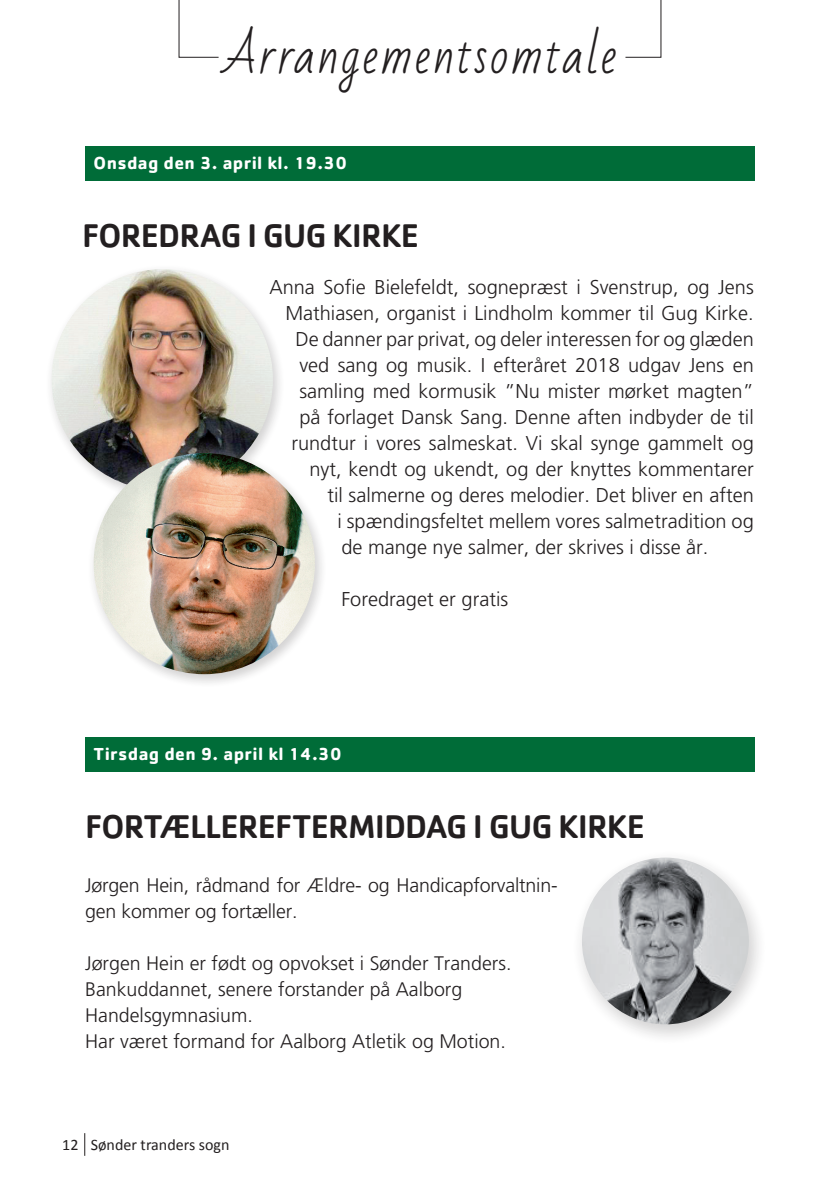
<style>
.page{position:relative;width:840px;height:1191px;background:#fff}
.page>*{position:absolute;margin:0;border:0;box-sizing:border-box;transform-origin:0 0}
.t1{font:48px "Bad Script";letter-spacing:.04em;color:#231f20}
.t2{font:500 34px "Cachet";letter-spacing:-.03em;color:#231f20}
.t3{font:300 20px "Frutiger";color:#231f20}
.t4{font:300 19.6px/26px "Frutiger";color:#231f20}
.t5{font:700 18px "Cachet";letter-spacing:.02em;color:#fff}
.t6{font:16px "Calibri";color:#231f20}
</style>
<div class="page">
<svg style="left:84px;top:1133px;width:1px;height:22px"></svg>
<div style="left:85px;top:146px;width:669px;height:34px;background:#006c38"></div>
<img style="left:52px;top:269px;width:221px;height:221px;border-radius:111px">
<div style="left:75px;top:435px;width:258px;height:257px;background:#fff;opacity:.35"></div>
<img style="left:94px;top:453px;width:221px;height:221px;border-radius:111px">
<div style="left:85px;top:737px;width:669px;height:34px;background:#006c38"></div>
<img style="left:581px;top:857px;width:167px;height:167px;border-radius:83px">
<svg style="left:178px;top:0;width:483px;height:58px"></svg>
<h1 class="t1" style="left:223px;top:28px;width:394px">Arrangementsomtale</h1>
<p class="t5" style="left:94px;top:151px;width:254px">Onsdag den 3. april kl. 19.30</p>
<h2 class="t2" style="left:82px;top:214px;width:338px">FOREDRAG I GUG KIRKE</h2>
<p class="t3" style="left:269px;top:276px;width:485px">Anna Sofie Bielefeldt, sognepræst i Svenstrup, og Jens</p>
<p class="t3" style="left:285px;top:302px;width:470px">Mathiasen, organist i Lindholm kommer til Gug Kirke.</p>
<p class="t3" style="left:295px;top:328px;width:460px">De danner par privat, og deler interessen for og glæden</p>
<p class="t3" style="left:299px;top:354px;width:455px">ved sang og musik. I efteråret 2018 udgav Jens en</p>
<p class="t3" style="left:299px;top:380px;width:455px">samling med kormusik ”Nu mister mørket magten”</p>
<p class="t3" style="left:299px;top:406px;width:456px">på forlaget Dansk Sang. Denne aften indbyder de til</p>
<p class="t3" style="left:291px;top:432px;width:463px">rundtur i vores salmeskat. Vi skal synge gammelt og</p>
<p class="t3" style="left:309px;top:458px;width:446px">nyt, kendt og ukendt, og der knyttes kommentarer</p>
<p class="t3" style="left:327px;top:484px;width:427px">til salmerne og deres melodier. Det bliver en aften</p>
<p class="t3" style="left:337px;top:510px;width:418px">i spændingsfeltet mellem vores salmetradition og</p>
<p class="t3" style="left:341px;top:536px;width:368px">de mange nye salmer, der skrives i disse år.</p>
<p class="t3" style="left:341px;top:588px;width:168px">Foredraget er gratis</p>
<p class="t5" style="left:94px;top:742px;width:249px">Tirsdag den 9. april kl 14.30</p>
<h2 class="t2" style="left:85px;top:805px;width:561px">FORTÆLLEREFTERMIDDAG I GUG KIRKE</h2>
<p class="t4" style="left:85px;top:872px;width:474px">Jørgen Hein, rådmand for Ældre- og Handicapforvaltnin&shy;gen kommer og fortæller.</p>
<p class="t4" style="left:85px;top:950px;width:427px">Jørgen Hein er født og opvokset i Sønder Tranders.<br>Bankuddannet, senere forstander på Aalborg Handelsgymnasium.<br>Har været formand for Aalborg Atletik og Motion.</p>
<p class="t6" style="left:62px;top:1134px;width:169px">12 Sønder tranders sogn</p>
</div>
